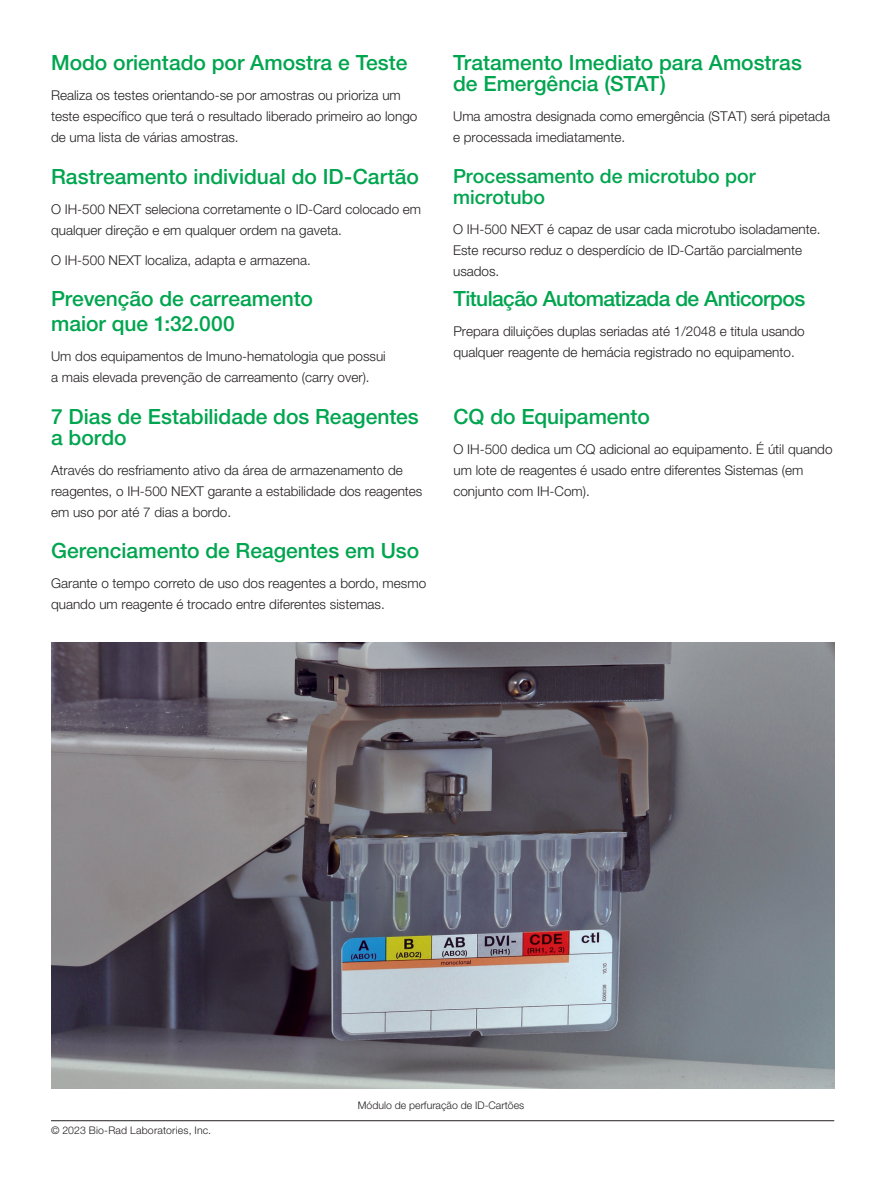
<style>
.page{position:relative;width:885px;height:1191px;background:#fff}
.page>*{position:absolute;margin:0;border:0;box-sizing:border-box;transform-origin:0 0}
.bro_intro_body{font:500 21px/21px "Helvetica Neue LT Std";color:#00a54f}
.bro_intro_body-2{font:500 21px "Helvetica Neue LT Std";letter-spacing:-.025em;color:#00a54f}
.bro_intro_body-3{font:500 19.5px/21px "Helvetica Neue LT Std";color:#00a54f}
.t1{font:300 13.5px/21px "Helvetica Neue LT Std";color:#231f20}
.footer_text{font:300 10.5px "Helvetica Neue LT Std";color:#231f20}
.footer_text-2{font:300 10.5px "Helvetica Neue LT Std";letter-spacing:.02em;color:#231f20}
</style>
<div class="page">
<hr style="left:51px;top:1120px;width:783px;height:1px;background:#231f20">
<img style="left:51px;top:643px;width:783px;height:445px">
<p class="bro_intro_body" style="left:51px;top:52px;width:358px">Modo orientado por Amostra e Teste</p>
<p class="t1" style="left:51px;top:85px;width:368px">Realiza os testes orientando-se por amostras ou prioriza um teste específico que terá o resultado liberado primeiro ao longo de uma lista de várias amostras.</p>
<p class="bro_intro_body" style="left:51px;top:166px;width:369px">Rastreamento individual do ID-Cartão</p>
<p class="t1" style="left:51px;top:198px;width:371px">O IH-500 NEXT seleciona corretamente o ID-Card colocado em qualquer direção e em qualquer ordem na gaveta.</p>
<p class="t1" style="left:51px;top:249px;width:261px">O IH-500 NEXT localiza, adapta e armazena.</p>
<p class="bro_intro_body" style="left:51px;top:285px;width:263px;line-height:25.5px">Prevenção de carreamento maior que 1:32.000</p>
<p class="t1" style="left:51px;top:346px;width:336px">Um dos equipamentos de Imuno-hematologia que possui a mais elevada prevenção de carreamento (carry over).</p>
<p class="bro_intro_body" style="left:51px;top:406px;width:369px">7 Dias de Estabilidade dos Reagentes a bordo</p>
<p class="t1" style="left:51px;top:459px;width:373px">Através do resfriamento ativo da área de armazenamento de reagentes, o IH-500 NEXT garante a estabilidade dos reagentes em uso por até 7 dias a bordo.</p>
<p class="bro_intro_body" style="left:51px;top:540px;width:370px">Gerenciamento de Reagentes em Uso</p>
<p class="t1" style="left:51px;top:572px;width:376px">Garante o tempo correto de uso dos reagentes a bordo, mesmo quando um reagente é trocado entre diferentes sistemas.</p>
<p class="bro_intro_body" style="left:453px;top:52px;width:350px">Tratamento Imediato para Amostras de Emergência (STAT)</p>
<p class="t1" style="left:453px;top:106px;width:378px">Uma amostra designada como emergência (STAT) será pipetada e processada imediatamente.</p>
<p class="bro_intro_body-3" style="left:453px;top:165px;width:304px">Processamento de microtubo por microtubo</p>
<p class="t1" style="left:453px;top:218px;width:369px">O IH-500 NEXT é capaz de usar cada microtubo isoladamente.<br>Este recurso reduz o desperdício de ID-Cartão parcialmente usados.</p>
<p class="bro_intro_body-2" style="left:453px;top:286px;width:353px">Titulação Automatizada de Anticorpos</p>
<p class="t1" style="left:453px;top:320px;width:353px">Prepara diluições duplas seriadas até 1/2048 e titula usando qualquer reagente de hemácia registrado no equipamento.</p>
<p class="bro_intro_body" style="left:453px;top:406px;width:198px">CQ do Equipamento</p>
<p class="t1" style="left:453px;top:438px;width:380px">O IH-500 dedica um CQ adicional ao equipamento. É útil quando um lote de reagentes é usado entre diferentes Sistemas (em conjunto com IH-Com).</p>
<p class="footer_text-2" style="left:51px;top:1124px;width:162px">© 2023 Bio-Rad Laboratories, Inc.</p>
<p class="footer_text" style="left:358px;top:1098px;width:168px">Módulo de perfuração de ID-Cartões</p>
</div>
